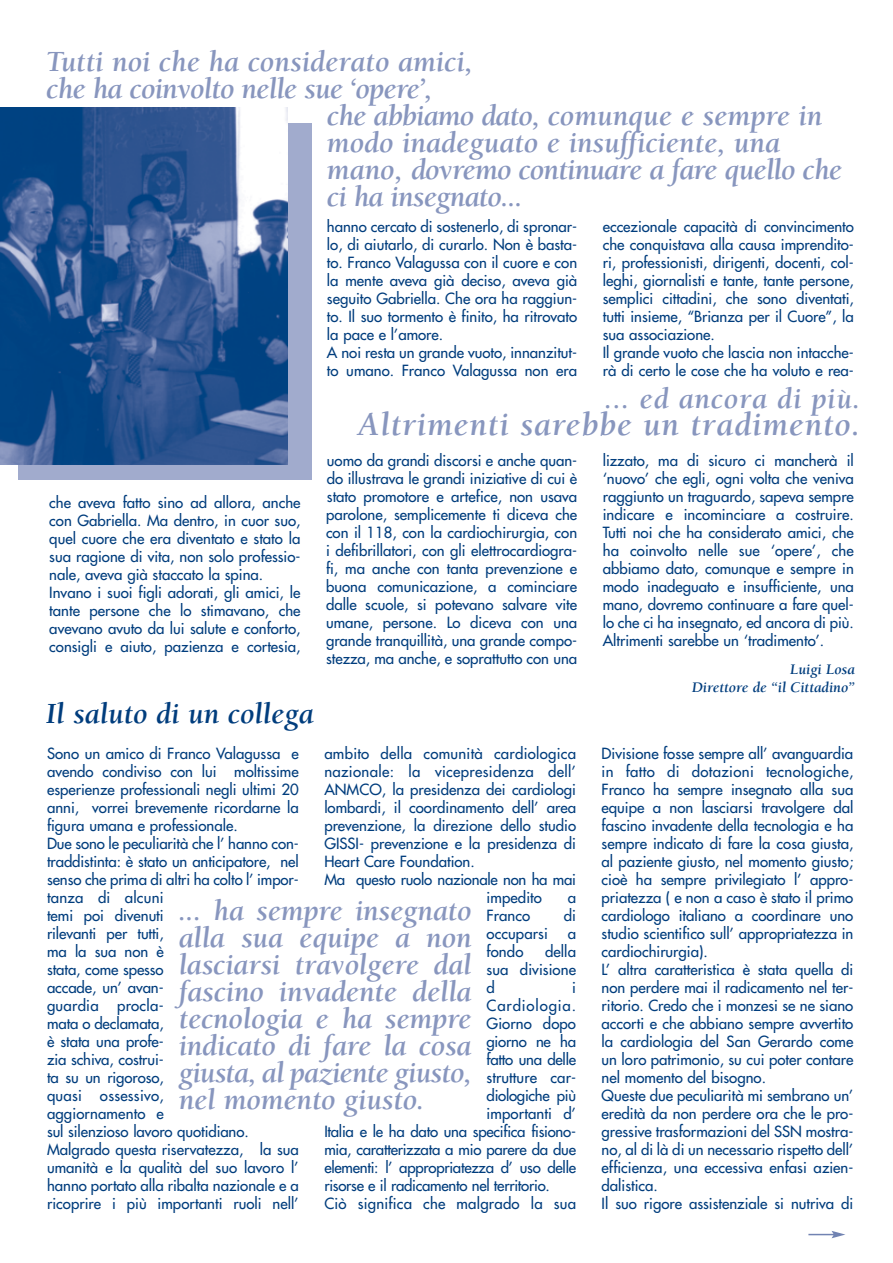
<style>
.page{position:relative;width:893px;height:1263px;background:#fff}
.page>*{position:absolute;margin:0;border:0;box-sizing:border-box;transform-origin:0 0}
.t1{font:italic 700 33.75px "Berkeley";letter-spacing:.025em;color:#8896be}
.t2{font:italic 700 30px/27px "Berkeley";letter-spacing:-.005em;color:#8896be;text-align:justify}
.t3{font:italic 700 30px "Berkeley";letter-spacing:-.025em;color:#8896be}
.t4{font:italic 700 30px "Berkeley";color:#003d7d}
.t5{font:italic 700 30px "Berkeley";letter-spacing:.025em;color:#8896be}
.t6{font:15px/18px "Futura";color:#003d7d}
.t7{font:15px "Futura";letter-spacing:-.02em;color:#003d7d}
.t8{font:italic 700 15px/18px "Berkeley";color:#003d7d;text-align:right}
.t9{font:15px "Futura";letter-spacing:.02em;color:#003d7d}
.t10{font:15px "Futura";letter-spacing:.025em;color:#003d7d}
.t11{font:15px "Futura";letter-spacing:.055em;color:#003d7d}
</style>
<div class="page">
<div style="left:19px;top:123px;width:293px;height:357px;background:#a1abcd"></div>
<img style="left:0;top:107px;width:287px;height:357px">
<svg style="left:808px;top:1231px;width:37px;height:7px"></svg>
<h2 class="t2" style="left:46px;top:51px;width:427px">Tutti noi che ha considerato amici,</h2>
<h2 class="t3" style="left:46px;top:77px;width:387px">che ha coinvolto nelle sue ‘opere’,</h2>
<h2 class="t2" style="left:327px;top:105px;width:497px">che abbiamo dato, comunque e sempre in</h2>
<h2 class="t2" style="left:327px;top:132px;width:454px">modo inadeguato e insufficiente, una</h2>
<h2 class="t3" style="left:327px;top:158px;width:516px">mano, dovremo continuare a fare quello che</h2>
<h2 class="t3" style="left:327px;top:185px;width:197px">ci ha insegnato...</h2>
<p class="t6" style="left:327px;top:218px;width:252px">hanno cercato di sostenerlo, di spronar&shy;lo, di aiutarlo, di curarlo. Non è basta&shy;to. Franco Valagussa con il cuore e con la mente aveva già deciso, aveva già seguito Gabriella. Che ora ha raggiun&shy;to. Il suo tormento è finito, ha ritrovato la pace e l’amore.<br>A noi resta un grande vuoto, innanzitut&shy;to umano. Franco Valagussa non era</p>
<p class="t6" style="left:602px;top:218px;width:253px">eccezionale capacità di convincimento che conquistava alla causa imprendito&shy;ri, professionisti, dirigenti, docenti, col&shy;leghi, giornalisti e tante, tante persone, semplici cittadini, che sono diventati, tutti insieme, “Brianza per il Cuore”, la sua associazione.<br>Il grande vuoto che lascia non intacche&shy;rà di certo le cose che ha voluto e rea-</p>
<p class="t6" style="left:49px;top:494px;width:253px">che aveva fatto sino ad allora, anche con Gabriella. Ma dentro, in cuor suo, quel cuore che era diventato e stato la sua ragione di vita, non solo professio&shy;nale, aveva già staccato la spina.<br>Invano i suoi figli adorati, gli amici, le tante persone che lo stimavano, che avevano avuto da lui salute e conforto, consigli e aiuto, pazienza e cortesia,</p>
<h2 class="t4" style="left:46px;top:702px;width:269px">Il saluto di un collega</h2>
<h2 class="t5" style="left:605px;top:387px;width:257px">... ed ancora di più.</h2>
<h1 class="t1" style="left:357px;top:411px;width:504px">Altrimenti sarebbe un tradimento.</h1>
<p class="t6" style="left:326px;top:452px;width:253px;text-align:justify">uomo da grandi discorsi e anche quan&shy;do illustrava le grandi iniziative di cui è stato promotore e artefice, non usava parolone, semplicemente ti diceva che con il 118, con la cardiochirurgia, con i defibrillatori, con gli elettrocardiogra&shy;fi, ma anche con tanta prevenzione e buona comunicazione, a cominciare dalle scuole, si potevano salvare vite umane, persone. Lo diceva con una grande tranquillità, una grande compo&shy;stezza, ma anche, e soprattutto con una</p>
<p class="t6" style="left:602px;top:452px;width:253px;text-align:justify">lizzato, ma di sicuro ci mancherà il ‘nuovo’ che egli, ogni volta che veniva raggiunto un traguardo, sapeva sempre indicare e incominciare a costruire.<br>Tutti noi che ha considerato amici, che ha coinvolto nelle sue ‘opere’, che abbiamo dato, comunque e sempre in modo inadeguato e insufficiente, una mano, dovremo continuare a fare quel&shy;lo che ci ha insegnato, ed ancora di più.<br>Altrimenti sarebbe un ‘tradimento’.</p>
<p class="t8" style="left:692px;top:662px;width:164px">Luigi Losa<br>Direttore de “il Cittadino”</p>
<p class="t6" style="left:47px;top:745px;width:253px">Sono un amico di Franco Valagussa e avendo condiviso con lui moltissime esperienze professionali negli ultimi 20 anni, vorrei brevemente ricordarne la figura umana e professionale.<br>Due sono le peculiarità che l’ hanno con&shy;traddistinta: è stato un anticipatore, nel senso che prima di altri ha colto l’ impor&shy;tanza di alcuni<br>temi poi divenuti<br>rilevanti per tutti,<br>ma la sua non è<br>stata, come spesso<br>accade, un’ avan-<br>guardia procla-<br>mata o declamata,<br>è stata una profe-<br>zia schiva, costrui-<br>ta su un rigoroso,<br>quasi ossessivo,<br>aggiornamento e<br>sul silenzioso lavoro quotidiano.<br>Malgrado questa riservatezza, la sua umanità e la qualità del suo lavoro l’ hanno portato alla ribalta nazionale e a ricoprire i più importanti ruoli nell’</p>
<p class="t9" style="left:324px;top:746px;width:253px">ambito della comunità cardiologica</p>
<p class="t10" style="left:324px;top:764px;width:253px">nazionale: la vicepresidenza dell’</p>
<p class="t6" style="left:324px;top:781px;width:253px">ANMCO, la presidenza dei cardiologi</p>
<p class="t6" style="left:324px;top:799px;width:253px">lombardi, il coordinamento dell’ area</p>
<p class="t6" style="left:324px;top:817px;width:253px">prevenzione, la direzione dello studio</p>
<p class="t6" style="left:324px;top:835px;width:253px">GISSI- prevenzione e la presidenza di</p>
<p class="t6" style="left:324px;top:853px;width:152px">Heart Care Foundation.</p>
<p class="t6" style="left:324px;top:871px;width:253px">Ma questo ruolo nazionale non ha mai</p>
<p class="t6" style="left:486px;top:889px;width:57px">impedito</p>
<p class="t6" style="left:567px;top:889px;width:10px">a</p>
<p class="t6" style="left:486px;top:907px;width:45px">Franco</p>
<p class="t6" style="left:564px;top:907px;width:14px">di</p>
<p class="t6" style="left:486px;top:925px;width:63px">occuparsi</p>
<p class="t6" style="left:567px;top:925px;width:10px">a</p>
<p class="t6" style="left:486px;top:943px;width:38px">fondo</p>
<h2 class="t2" style="left:179px;top:900px;width:294px">... ha sempre insegnato alla sua equipe a non lasciarsi travolgere dal fascino invadente della tecnologia e ha sempre indicato di fare la cosa giusta, al paziente giusto, nel momento giusto.</h2>
<p class="t6" style="left:486px;top:943px;width:91px;text-align:justify;text-indent:58px">della sua divisione d</p>
<p class="t6" style="left:572px;top:979px;width:5px">i</p>
<p class="t11" style="left:486px;top:998px;width:91px">Cardiologia.</p>
<p class="t6" style="left:486px;top:1015px;width:91px">Giorno dopo</p>
<p class="t6" style="left:486px;top:1033px;width:91px">giorno ne ha</p>
<p class="t7" style="left:486px;top:1052px;width:91px">fatto una delle</p>
<p class="t6" style="left:486px;top:1069px;width:91px">strutture car-</p>
<p class="t6" style="left:486px;top:1087px;width:91px">diologiche più</p>
<p class="t6" style="left:486px;top:1105px;width:91px">importanti d’</p>
<p class="t6" style="left:324px;top:1123px;width:253px">Italia e le ha dato una specifica fisiono-</p>
<p class="t6" style="left:324px;top:1141px;width:253px">mia, caratterizzata a mio parere da due</p>
<p class="t7" style="left:324px;top:1160px;width:253px">elementi: l’ appropriatezza d’ uso delle</p>
<p class="t6" style="left:324px;top:1177px;width:227px">risorse e il radicamento nel territorio.</p>
<p class="t6" style="left:324px;top:1195px;width:253px">Ciò significa che malgrado la sua</p>
<p class="t6" style="left:601px;top:745px;width:253px">Divisione fosse sempre all’ avanguardia in fatto di dotazioni tecnologiche, Franco ha sempre insegnato alla sua equipe a non lasciarsi travolgere dal fascino invadente della tecnologia e ha sempre indicato di fare la cosa giusta, al paziente giusto, nel momento giusto; cioè ha sempre privilegiato l’ appro&shy;priatezza ( e non a caso è stato il primo cardiologo italiano a coordinare uno studio scientifico sull’ appropriatezza in cardiochirurgia).<br>L’ altra caratteristica è stata quella di non perdere mai il radicamento nel ter&shy;ritorio. Credo che i monzesi se ne siano accorti e che abbiano sempre avvertito la cardiologia del San Gerardo come un loro patrimonio, su cui poter contare nel momento del bisogno.<br>Queste due peculiarità mi sembrano un’ eredità da non perdere ora che le pro&shy;gressive trasformazioni del SSN mostra&shy;no, al di là di un necessario rispetto dell’ efficienza, una eccessiva enfasi azien&shy;dalistica.<br>Il suo rigore assistenziale si nutriva di</p>
</div>
